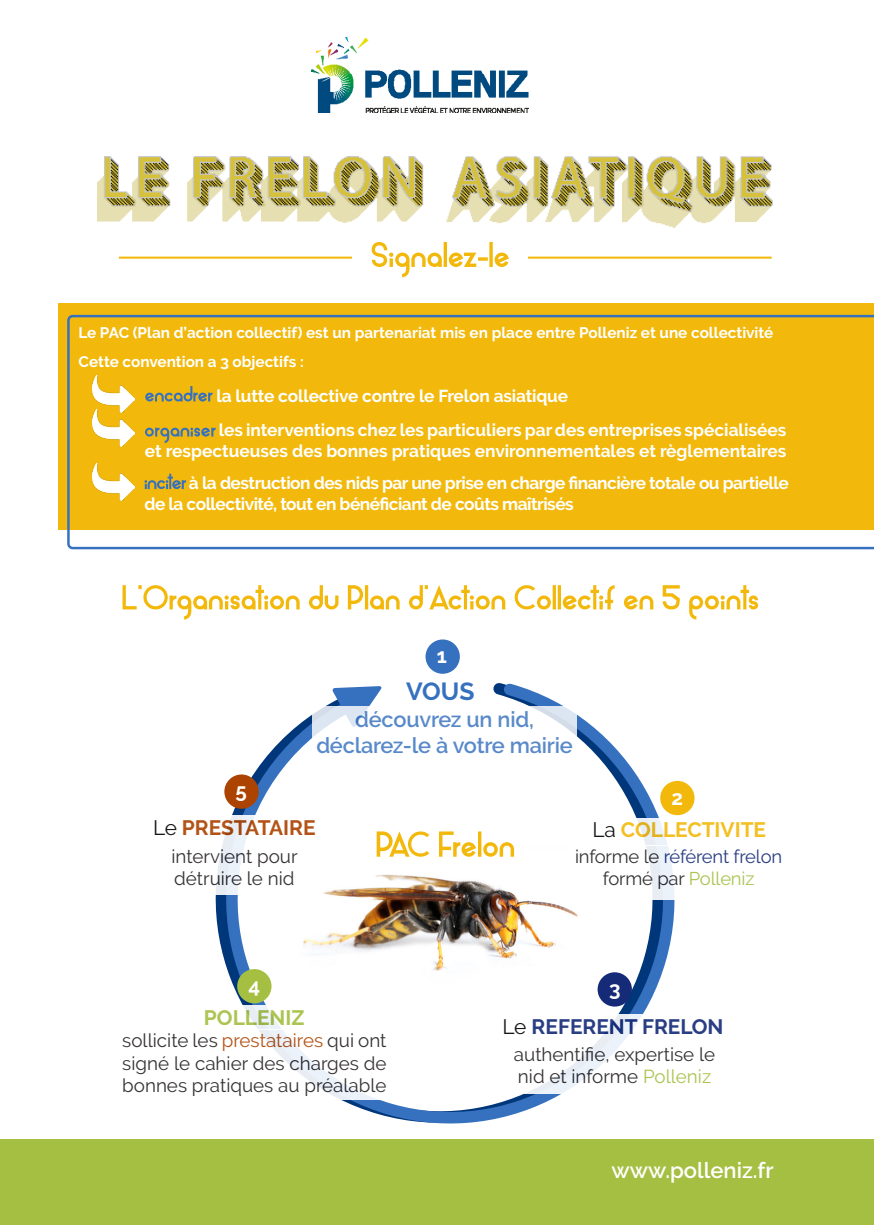
<style>
.page{position:relative;width:874px;height:1225px;background:#fff}
.page>*{position:absolute;margin:0;border:0;box-sizing:border-box;transform-origin:0 0}
.t1{font:700 24.6px "Raleway";color:#3671bf}
.t2{font:600 22px "Raleway";color:#fff}
.t3{font:600 21.8px/26.2px "Raleway";letter-spacing:-.01em;color:#3671bf;text-align:center}
.t4{font:700 20.8px "Raleway";color:#152b78}
.t5{font:700 20.8px "Raleway";color:#f2b90c}
.t6{font:700 20.8px "Raleway";color:#ad4300}
.t7{font:700 20.8px "Raleway";color:#a4bf41}
.t8{font:700 20.6px "Raleway";color:#fff}
.t9{font:18.8px/22.6px "Raleway";color:#231f20}
.t10{font:18.4px/22.2px "Raleway";letter-spacing:-.01em;color:#231f20;text-align:center}
.t11{font:700 17.2px/20.8px "Raleway";letter-spacing:-.01em;color:#fff;text-align:right}
.t12{font:700 17.2px/20.8px "Raleway";letter-spacing:-.03em;color:#fff}
.t13{font:700 15.2px "Raleway";color:#fff}
.s1{font-weight:400;color:#000}
.s2{color:#152b78}
.s3{color:#a4bf41}
.s4{color:#ad4300}
</style>
<div class="page">
<div style="left:0;top:1139px;width:873px;height:86px;background:#a4bf41"></div>
<img style="left:312px;top:37px;width:216px;height:75px">
<img style="left:97px;top:100px;width:395px;height:123px">
<img style="left:376px;top:152px;width:397px;height:76px">
<svg style="left:215px;top:683px;width:480px;height:441px"></svg>
<hr style="left:119px;top:257px;width:652px;height:2px;background:#f2b90c">
<div style="left:352px;top:242px;width:176px;height:28px;background:#fff"></div>
<svg style="left:371px;top:242px;width:137px;height:35px"></svg>
<svg style="left:122px;top:585px;width:635px;height:34px"></svg>
<svg style="left:376px;top:831px;width:138px;height:25px"></svg>
<div style="left:406px;top:677px;width:68px;height:23px;background:#fff"></div>
<div style="left:592px;top:818px;width:174px;height:27px;background:#fff"></div>
<div style="left:574px;top:845px;width:208px;height:55px;background:#fff"></div>
<div style="left:502px;top:1014px;width:221px;height:29px;background:#fff"></div>
<div style="left:58px;top:303px;width:815px;height:227px;background:#f2b90c"></div>
<div style="left:502px;top:1043px;width:224px;height:50px;background:#fff"></div>
<svg style="left:215px;top:1005px;width:89px;height:24px"></svg>
<div style="left:122px;top:1029px;width:264px;height:70px;background:#fff"></div>
<div style="left:153px;top:815px;width:162px;height:30px;background:#fff"></div>
<div style="left:154px;top:845px;width:160px;height:49px;background:#fff"></div>
<svg style="left:332px;top:686px;width:50px;height:20px"></svg>
<svg style="left:67px;top:315px;width:806px;height:234px"></svg>
<div style="left:660px;top:781px;width:34px;height:34px;background:#f2b90c;border-radius:50%"></div>
<div style="left:597px;top:972px;width:34px;height:34px;background:#152b78;border-radius:50%"></div>
<div style="left:237px;top:969px;width:34px;height:34px;background:#a4bf41;border-radius:50%"></div>
<div style="left:224px;top:774px;width:34px;height:35px;background:#ad4300;border-radius:50%"></div>
<div style="left:425px;top:639px;width:34px;height:35px;background:#3671bf;border-radius:50%"></div>
<div style="left:312px;top:706px;width:264px;height:54px;background:#fff"></div>
<p class="t13" style="left:78px;top:323px;width:696px">Le PAC (Plan d’action collectif) est un partenariat mis en place entre Polleniz et une collectivité</p>
<p class="t13" style="left:78px;top:353px;width:227px">Cette convention a 3 objectifs :</p>
<p class="t11" style="left:216px;top:385px;width:353px">la lutte collective contre le Frelon asiatique</p>
<p class="t11" style="left:145px;top:420px;width:642px">les interventions chez les particuliers par des entreprises spécialisées<br>et respectueuses des bonnes pratiques environnementales et règlementaires</p>
<p class="t12" style="left:144px;top:473px;width:645px;text-indent:44px">à la destruction des nids par une prise en charge financière totale ou partielle de la collectivité, tout en bénéficiant de coûts maîtrisés</p>
<p class="t8" style="left:436px;top:644px;width:12px">1</p>
<p class="t1" style="left:406px;top:677px;width:70px">VOUS</p>
<p class="t8" style="left:235px;top:779px;width:13px">5</p>
<p class="t3" style="left:316px;top:706px;width:258px">découvrez un nid, déclarez-le à votre mairie</p>
<p class="t8" style="left:671px;top:785px;width:13px">2</p>
<p class="t6" style="left:153px;top:816px;width:164px"><span class="s1">Le</span> PRESTATAIRE</p>
<p class="t9" style="left:171px;top:844px;width:128px">intervient pour détruire le nid</p>
<p class="t5" style="left:592px;top:818px;width:175px"><span class="s1">La</span> COLLECTIVITE</p>
<p class="t10" style="left:574px;top:845px;width:209px">informe le <span class="s2">référent frelon </span>formé par <span class="s3">Polleniz</span></p>
<p class="t8" style="left:248px;top:973px;width:13px">4</p>
<p class="t8" style="left:608px;top:976px;width:13px">3</p>
<p class="t7" style="left:204px;top:1005px;width:102px">POLLENIZ</p>
<p class="t9" style="left:122px;top:1029px;width:266px;text-align:justify">sollicite les <span class="s4">prestataires</span> qui ont signé le cahier des charges de bonnes pratiques au préalable</p>
<p class="t4" style="left:502px;top:1014px;width:222px"><span class="s1">Le</span> REFERENT FRELON</p>
<p class="t9" style="left:513px;top:1042px;width:203px">authentifie, expertise le nid et informe <span class="s3">Polleniz</span></p>
<p class="t2" style="left:611px;top:1157px;width:163px">www.polleniz.fr</p>
</div>
